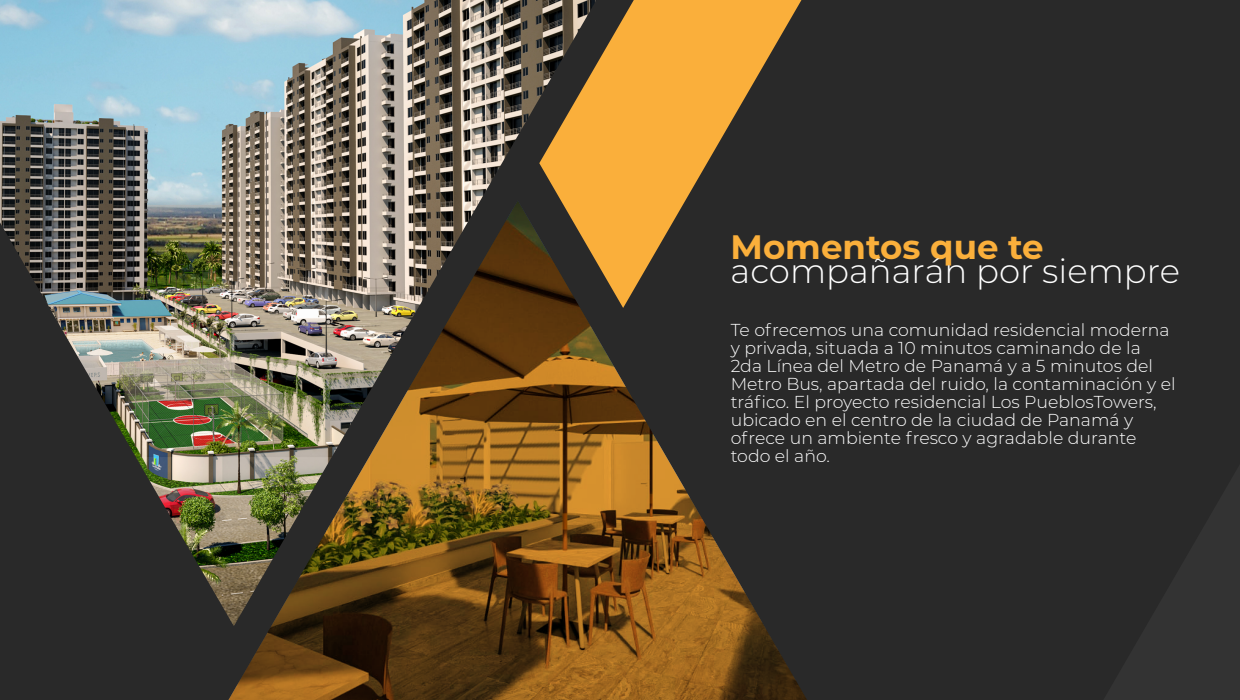
<style>
.page{position:relative;width:1240px;height:700px;background:#292929}
.page>*{position:absolute;margin:0;border:0;box-sizing:border-box;transform-origin:0 0}
.t1{font:300 33.9px "Montserrat";color:#fff}
.t2{font:700 33.9px "Montserrat";color:#faaf3b}
.t3{font:300 17.3px/18px "Montserrat";color:#fff}
</style>
<div class="page">
<svg style="left:596px;top:0;width:205px;height:200px;fill:#faaf3b"></svg>
<svg style="left:228px;top:200px;width:579px;height:500px"></svg>
<img style="left:0;top:0;width:596px;height:626px">
<h1 class="t2" style="left:731px;top:223px;width:315px">Momentos que te</h1>
<h1 class="t1" style="left:731px;top:248px;width:451px">acompañarán por siempre</h1>
<p class="t3" style="left:731px;top:320px;width:447px">Te ofrecemos una comunidad residencial moderna y privada, situada a 10 minutos caminando de la 2da Línea del Metro de Panamá y a 5 minutos del Metro Bus, apartada del ruido, la contaminación y el tráfico. El proyecto residencial Los PueblosTowers, ubicado en el centro de la ciudad de Panamá y ofrece un ambiente fresco y agradable durante todo el año.</p>
</div>
